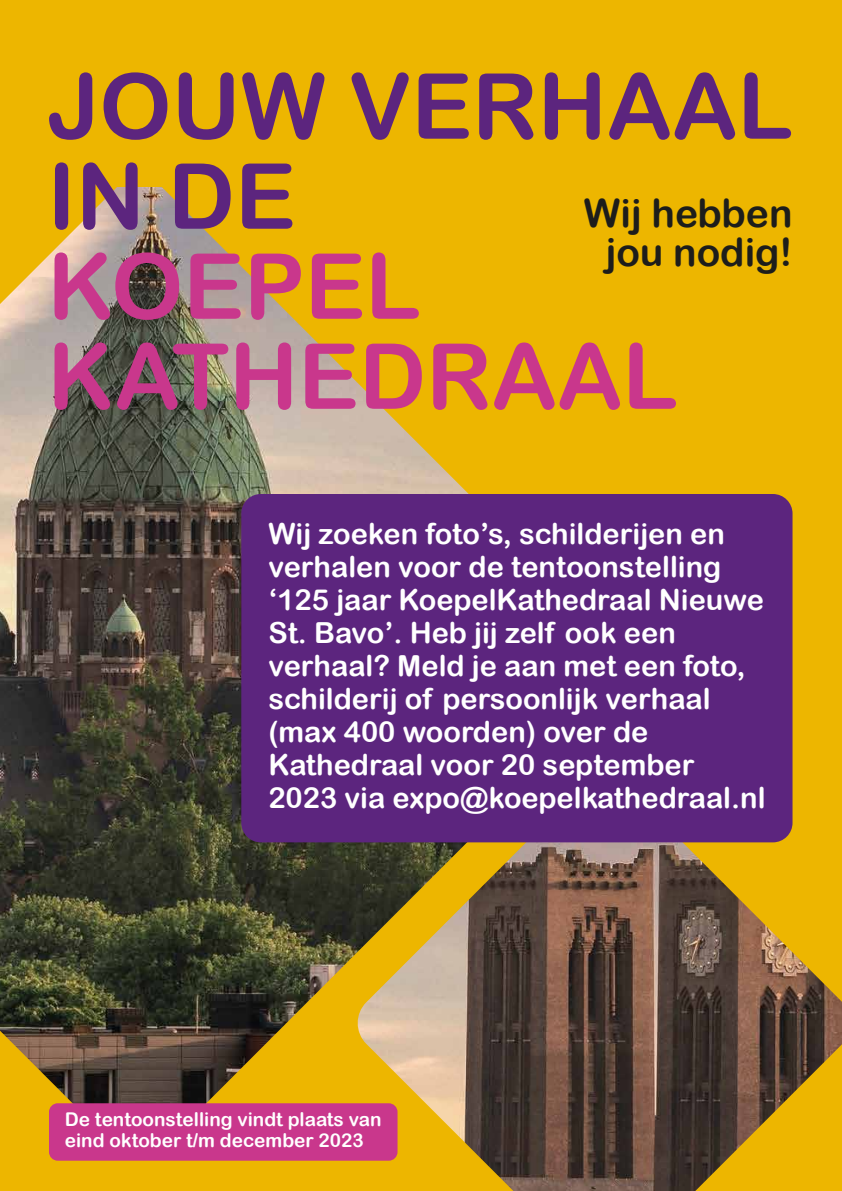
<style>
.page{position:relative;width:842px;height:1191px;background:#fff}
.page>*{position:absolute;margin:0;border:0;box-sizing:border-box;transform-origin:0 0}
.t1{font:91px/90px "Arial Rounded MT Bold";color:#c9378c}
.t2{font:91px/90px "Arial Rounded MT Bold";color:#5c257e}
.t3{font:39px/39px "Arial Rounded MT Bold";color:#1d1d1b;text-align:center}
.t4{font:29px/33px "Arial Rounded MT Bold";color:#fff}
.t5{font:19px/21px "Arial Rounded MT Bold";color:#fff}
</style>
<div class="page">
<div style="left:0;top:0;width:842px;height:1190px;background:#edb600"></div>
<img style="left:0;top:187px;width:469px;height:973px">
<img style="left:355px;top:776px;width:487px;height:415px">
<div style="left:241px;top:494px;width:551px;height:348px;background:#5c257e;border-radius:20px"></div>
<div style="left:49px;top:1103px;width:348px;height:57px;background:#c9378c;border-radius:9px"></div>
<h1 class="t2" style="left:47px;top:60px;width:747px">JOUW VERHAAL<br>IN DE</h1>
<h1 class="t1" style="left:47px;top:240px;width:632px">KOEPEL<br>KATHEDRAAL</h1>
<h2 class="t3" style="left:584px;top:193px;width:210px">Wij hebben jou nodig!</h2>
<p class="t4" style="left:268px;top:516px;width:499px">Wij zoeken foto’s, schilderijen en verhalen voor de tentoonstelling ‘125 jaar KoepelKathedraal Nieuwe<br>St. Bavo’. Heb jij zelf ook een verhaal? Meld je aan met een foto, schilderij of persoonlijk verhaal (max 400 woorden) over de<br>Kathedraal voor 20 september<br>2023 via expo@koepelkathedraal.nl</p>
<p class="t5" style="left:65px;top:1108px;width:318px">De tentoonstelling vindt plaats van eind oktober t/m december 2023</p>
</div>
